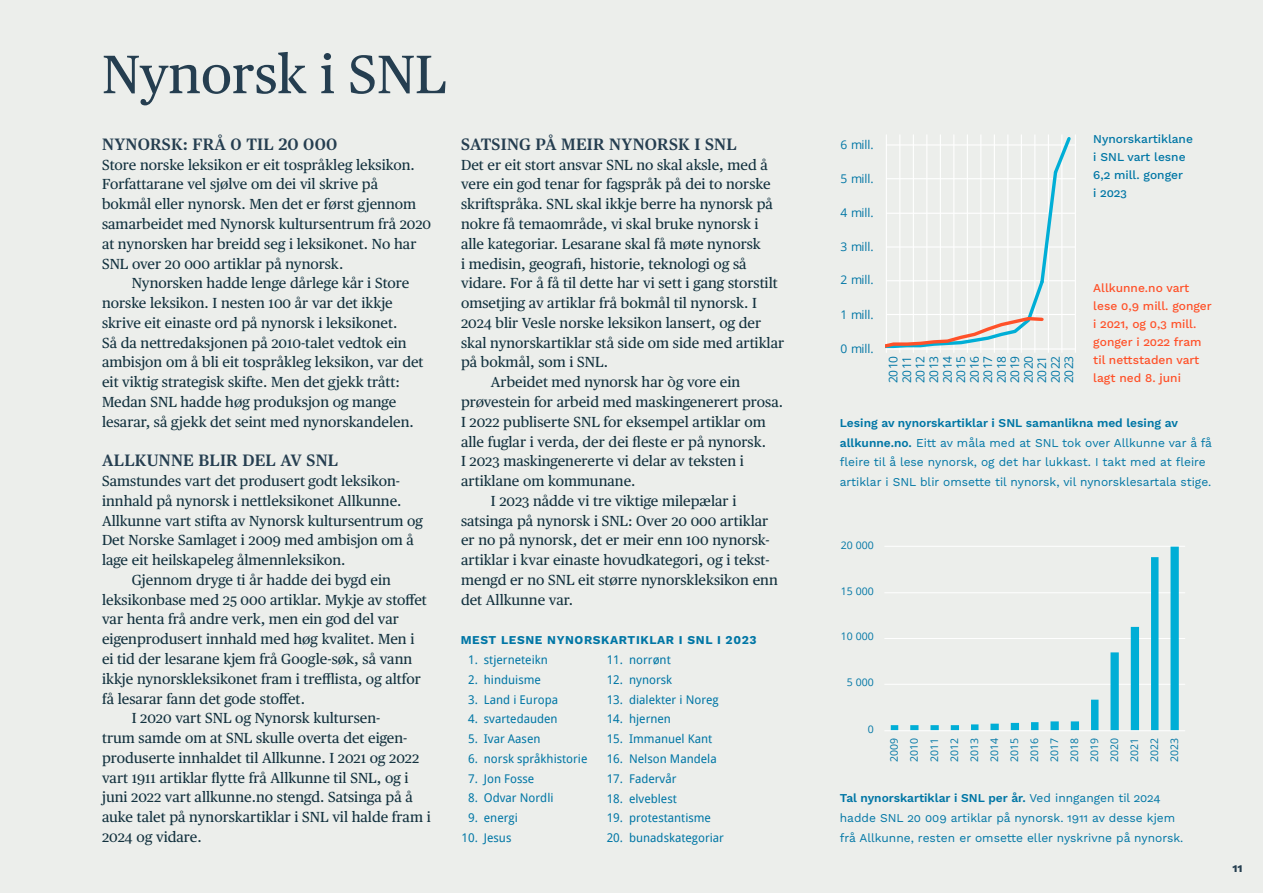
<style>
.page{position:relative;width:1263px;height:893px;background:#eceeeb}
.page>*{position:absolute;margin:0;border:0;box-sizing:border-box;transform-origin:0 0}
.t1{font:54px "Publico Text";color:#253e50}
.t2{font:600 16.5px "Publico Text";letter-spacing:.015em;color:#253e50}
.t3{font:14.55px "Publico Text";color:#12313e}
.t4{font:12px/19.8px "Work Sans";color:#0076a5}
.t5{font:12px "Droid Sans";color:#0076a5}
.t6{font:12px/13.5px "Open Sans";letter-spacing:-.055em;color:#0076a5;text-align:justify}
.t7{font:500 12px/18px "Work Sans";color:#ff5129}
.t8{font:500 12px/18px "Work Sans";color:#0076a5}
.t9{font:700 12px "Work Sans";letter-spacing:.05em;color:#0076a5}
.t10{font:700 12px "Work Sans";color:#253e50}
.t11{font:10.5px/20px "Open Sans";color:#0076a5;text-align:justify}
.s1{font-weight:600}
</style>
<div class="page">
<hr style="left:884px;top:684px;width:301px;height:1px;background:#fff">
<hr style="left:884px;top:638px;width:301px;height:1px;background:#fff">
<hr style="left:884px;top:592px;width:301px;height:1px;background:#fff">
<hr style="left:884px;top:546px;width:301px;height:1px;background:#fff">
<svg style="left:891px;top:547px;width:288px;height:183px"></svg>
<hr style="left:884px;top:730px;width:301px;height:1px;background:#fff">
<svg style="left:886px;top:135px;width:190px;height:218px"></svg>
<h1 class="t1" style="left:102px;top:34px;width:346px">Nynorsk i SNL</h1>
<p class="t2" style="left:102px;top:131px;width:237px">NYNORSK: FRÅ 0 TIL 20 000</p>
<p class="t3" style="left:102px;top:154px;width:314px">Store norske leksikon er eit tospråkleg leksikon.</p>
<p class="t3" style="left:102px;top:173px;width:278px">Forfattarane vel sjølve om dei vil skrive på</p>
<p class="t3" style="left:102px;top:193px;width:316px">bokmål eller nynorsk. Men det er først gjennom</p>
<p class="t3" style="left:102px;top:213px;width:331px">samarbeidet med Nynorsk kultursentrum frå 2020</p>
<p class="t3" style="left:102px;top:233px;width:316px">at nynorsken har breidd seg i leksikonet. No har</p>
<p class="t3" style="left:102px;top:252px;width:243px">SNL over 20 000 artiklar på nynorsk.</p>
<p class="t3" style="left:132px;top:272px;width:279px">Nynorsken hadde lenge dårlege kår i Store</p>
<p class="t3" style="left:102px;top:292px;width:292px">norske leksikon. I nesten 100 år var det ikkje</p>
<p class="t3" style="left:102px;top:312px;width:297px">skrive eit einaste ord på nynorsk i leksikonet.</p>
<p class="t3" style="left:102px;top:332px;width:306px">Så da nettredaksjonen på 2010-talet vedtok ein</p>
<p class="t3" style="left:102px;top:351px;width:323px">ambisjon om å bli eit tospråkleg leksikon, var det</p>
<p class="t3" style="left:102px;top:371px;width:299px">eit viktig strategisk skifte. Men det gjekk trått:</p>
<p class="t3" style="left:102px;top:391px;width:296px">Medan SNL hadde høg produksjon og mange</p>
<p class="t3" style="left:102px;top:411px;width:313px">lesarar, så gjekk det seint med nynorskandelen.</p>
<p class="t2" style="left:102px;top:448px;width:237px">ALLKUNNE BLIR DEL AV SNL</p>
<p class="t3" style="left:102px;top:470px;width:299px">Samstundes vart det produsert godt leksikon-</p>
<p class="t3" style="left:102px;top:490px;width:301px">innhald på nynorsk i nettleksikonet Allkunne.</p>
<p class="t3" style="left:102px;top:509px;width:322px">Allkunne vart stifta av Nynorsk kultursentrum og</p>
<p class="t3" style="left:102px;top:529px;width:313px">Det Norske Samlaget i 2009 med ambisjon om å</p>
<p class="t3" style="left:102px;top:549px;width:245px">lage eit heilskapeleg ålmennleksikon.</p>
<p class="t3" style="left:132px;top:569px;width:261px">Gjennom dryge ti år hadde dei bygd ein</p>
<p class="t3" style="left:102px;top:589px;width:326px">leksikonbase med 25 000 artiklar. Mykje av stoffet</p>
<p class="t3" style="left:102px;top:608px;width:298px">var henta frå andre verk, men ein god del var</p>
<p class="t3" style="left:102px;top:628px;width:314px">eigenprodusert innhald med høg kvalitet. Men i</p>
<p class="t3" style="left:102px;top:648px;width:312px">ei tid der lesarane kjem frå Google-søk, så vann</p>
<p class="t3" style="left:102px;top:668px;width:320px">ikkje nynorskleksikonet fram i trefflista, og altfor</p>
<p class="t3" style="left:102px;top:687px;width:204px">få lesarar fann det gode stoffet.</p>
<p class="t3" style="left:132px;top:707px;width:250px">I 2020 vart SNL og Nynorsk kultursen-</p>
<p class="t3" style="left:102px;top:727px;width:307px">trum samde om at SNL skulle overta det eigen-</p>
<p class="t3" style="left:102px;top:747px;width:319px">produserte innhaldet til Allkunne. I 2021 og 2022</p>
<p class="t3" style="left:102px;top:767px;width:308px">vart 1911 artiklar flytte frå Allkunne til SNL, og i</p>
<p class="t3" style="left:102px;top:786px;width:312px">juni 2022 vart allkunne.no stengd. Satsinga på å</p>
<p class="t3" style="left:102px;top:806px;width:330px">auke talet på nynorskartiklar i SNL vil halde fram i</p>
<p class="t3" style="left:102px;top:826px;width:101px">2024 og vidare.</p>
<p class="t2" style="left:461px;top:131px;width:277px">SATSING PÅ MEIR NYNORSK I SNL</p>
<p class="t3" style="left:461px;top:154px;width:308px">Det er eit stort ansvar SNL no skal aksle, med å</p>
<p class="t3" style="left:461px;top:173px;width:311px">vere ein god tenar for fagspråk på dei to norske</p>
<p class="t3" style="left:461px;top:193px;width:313px">skriftspråka. SNL skal ikkje berre ha nynorsk på</p>
<p class="t3" style="left:461px;top:213px;width:299px">nokre få temaområde, vi skal bruke nynorsk i</p>
<p class="t3" style="left:461px;top:233px;width:301px">alle kategoriar. Lesarane skal få møte nynorsk</p>
<p class="t3" style="left:461px;top:252px;width:287px">i medisin, geografi, historie, teknologi og så</p>
<p class="t3" style="left:461px;top:272px;width:318px">vidare. For å få til dette har vi sett i gang storstilt</p>
<p class="t3" style="left:461px;top:292px;width:297px">omsetjing av artiklar frå bokmål til nynorsk. I</p>
<p class="t3" style="left:461px;top:312px;width:302px">2024 blir Vesle norske leksikon lansert, og der</p>
<p class="t3" style="left:461px;top:332px;width:325px">skal nynorskartiklar stå side om side med artiklar</p>
<p class="t3" style="left:461px;top:351px;width:149px">på bokmål, som i SNL.</p>
<p class="t3" style="left:491px;top:371px;width:251px">Arbeidet med nynorsk har òg vore ein</p>
<p class="t3" style="left:461px;top:391px;width:324px">prøvestein for arbeid med maskingenerert prosa.</p>
<p class="t3" style="left:461px;top:411px;width:306px">I 2022 publiserte SNL for eksempel artiklar om</p>
<p class="t3" style="left:461px;top:430px;width:306px">alle fuglar i verda, der dei fleste er på nynorsk.</p>
<p class="t3" style="left:461px;top:450px;width:284px">I 2023 maskingenererte vi delar av teksten i</p>
<p class="t3" style="left:461px;top:470px;width:176px">artiklane om kommunane.</p>
<p class="t3" style="left:491px;top:490px;width:247px">I 2023 nådde vi tre viktige milepælar i</p>
<p class="t3" style="left:461px;top:510px;width:309px">satsinga på nynorsk i SNL: Over 20 000 artiklar</p>
<p class="t3" style="left:461px;top:529px;width:310px">er no på nynorsk, det er meir enn 100 nynorsk-</p>
<p class="t3" style="left:461px;top:549px;width:310px">artiklar i kvar einaste hovudkategori, og i tekst-</p>
<p class="t3" style="left:461px;top:569px;width:318px">mengd er no SNL eit større nynorskleksikon enn</p>
<p class="t3" style="left:461px;top:589px;width:114px">det Allkunne var.</p>
<p class="t9" style="left:461px;top:631px;width:297px">MEST LESNE NYNORSKARTIKLAR I SNL I 2023</p>
<p class="t5" style="left:468px;top:653px;width:81px">1. stjerneteikn</p>
<p class="t5" style="left:468px;top:673px;width:74px">2. hinduisme</p>
<p class="t5" style="left:468px;top:692px;width:92px">3. Land i Europa</p>
<p class="t5" style="left:468px;top:712px;width:91px">4. svartedauden</p>
<p class="t5" style="left:468px;top:732px;width:74px">5. Ivar Aasen</p>
<p class="t5" style="left:468px;top:752px;width:121px">6. norsk språkhistorie</p>
<p class="t5" style="left:468px;top:771px;width:68px">7. Jon Fosse</p>
<p class="t5" style="left:468px;top:791px;width:87px">8. Odvar Nordli</p>
<p class="t5" style="left:468px;top:811px;width:51px">9. energi</p>
<p class="t5" style="left:461px;top:831px;width:52px">10. Jesus</p>
<p class="t5" style="left:607px;top:653px;width:66px">11. norrønt</p>
<p class="t5" style="left:607px;top:673px;width:67px">12. nynorsk</p>
<p class="t5" style="left:607px;top:692px;width:114px">13. dialekter i Noreg</p>
<p class="t5" style="left:607px;top:712px;width:66px">14. hjernen</p>
<p class="t5" style="left:607px;top:732px;width:107px">15. Immanuel Kant</p>
<p class="t5" style="left:607px;top:752px;width:112px">16. Nelson Mandela</p>
<p class="t5" style="left:607px;top:771px;width:71px">17. Fadervår</p>
<p class="t5" style="left:607px;top:791px;width:72px">18. elveblest</p>
<p class="t5" style="left:607px;top:811px;width:106px">19. protestantisme</p>
<p class="t5" style="left:607px;top:831px;width:119px">20. bunadskategoriar</p>
<p class="t6" style="left:841px;top:137px;width:35px">6 mill.</p>
<p class="t6" style="left:841px;top:172px;width:35px">5 mill.</p>
<p class="t6" style="left:841px;top:206px;width:35px">4 mill.</p>
<p class="t6" style="left:841px;top:239px;width:35px">3 mill.</p>
<p class="t6" style="left:841px;top:273px;width:35px">2 mill.</p>
<p class="t6" style="left:841px;top:308px;width:35px">1 mill.</p>
<p class="t6" style="left:841px;top:341px;width:35px">0 mill.</p>
<p class="t6" style="left:886px;top:383px;width:28px;rotate:-90deg">2010<br>2011<br>2012<br>2013<br>2014<br>2015<br>2016<br>2017<br>2018<br>2019<br>2020<br>2021<br>2022<br>2023</p>
<p class="t8" style="left:1093px;top:129px;width:101px">Nynorskartiklane i SNL vart lesne<br>6,2 mill. gonger<br>i 2023</p>
<p class="t7" style="left:1093px;top:279px;width:120px">Allkunne.no vart lese 0,9 mill. gonger i 2021, og 0,3 mill. gonger i 2022 fram til nettstaden vart lagt ned 8. juni</p>
<p class="t4" style="left:840px;top:412px;width:374px"><span class="s1">Lesing av nynorskartiklar i SNL samanlikna med lesing av allkunne.no.</span> Eitt av måla med at SNL tok over Allkunne var å få fleire til å lese nynorsk, og det har lukkast. I takt med at fleire artiklar i SNL blir omsette til nynorsk, vil nynorsklesartala stige.</p>
<p class="t11" style="left:841px;top:535px;width:34px">20 000</p>
<p class="t11" style="left:841px;top:581px;width:34px">15 000</p>
<p class="t11" style="left:841px;top:626px;width:34px">10 000</p>
<p class="t11" style="left:847px;top:672px;width:28px">5 000</p>
<p class="t11" style="left:868px;top:719px;width:8px">0</p>
<p class="t11" style="left:884px;top:762px;width:26px;rotate:-90deg">2009<br>2010<br>2011<br>2012<br>2013<br>2014<br>2015<br>2016<br>2017<br>2018<br>2019<br>2020<br>2021<br>2022<br>2023</p>
<p class="t4" style="left:840px;top:788px;width:345px"><span class="s1">Tal nynorskartiklar i SNL per år.</span> Ved inngangen til 2024 hadde SNL 20 009 artiklar på nynorsk. 1911 av desse kjem frå Allkunne, resten er omsette eller nyskrivne på nynorsk.</p>
<p class="t10" style="left:1232px;top:859px;width:12px">11</p>
</div>
